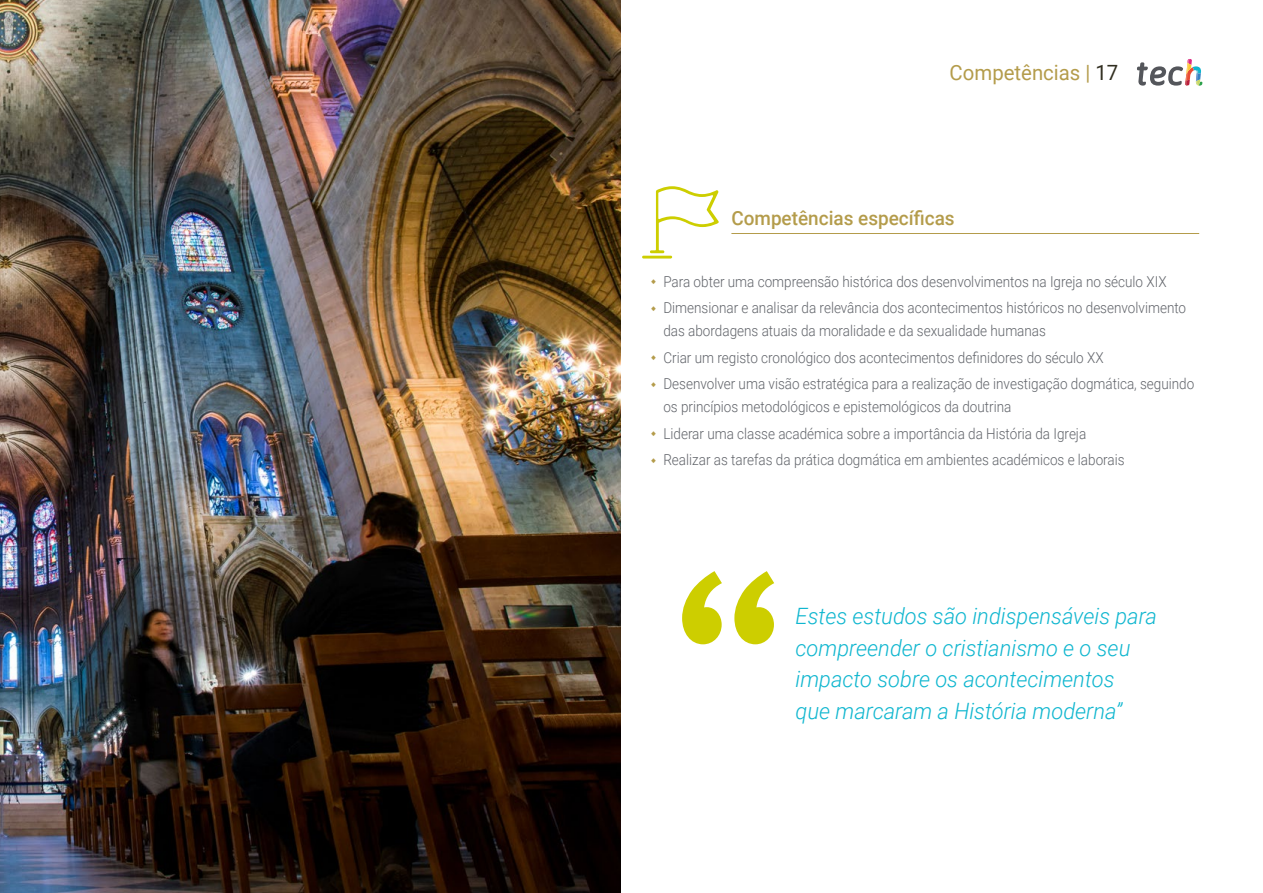
<style>
.page{position:relative;width:1263px;height:893px;background:#fff}
.page>*{position:absolute;margin:0;border:0;box-sizing:border-box;transform-origin:0 0}
.t1{font:italic 300 22.5px/31.5px "Roboto";color:#0fb6cf}
.t2{font:21px "Roboto";color:#b49c4b}
.t3{font:500 19.5px "Roboto";color:#b49c4b}
.t4{font:300 15px/26.7px "Roboto";color:#61646a;scale:.9 1}
.s1{color:#312e20}
</style>
<div class="page">
<hr style="left:731px;top:233px;width:468px;height:1px;background:#b49c4b">
<hr style="left:642px;top:256px;width:30px;height:3px;background:#cdce00">
<svg style="left:650px;top:186px;width:69px;height:67px"></svg>
<svg style="left:1137px;top:59px;width:65px;height:27px"></svg>
<img style="left:0;top:0;width:621px;height:893px">
<svg style="left:682px;top:571px;width:92px;height:73px"></svg>
<h2 class="t2" style="left:950px;top:57px;width:170px">Competências | <span class="s1">17</span></h2>
<h3 class="t3" style="left:731px;top:205px;width:225px">Competências específicas</h3>
<p class="t4" style="left:663px;top:267px;width:582px">Para obter uma compreensão histórica dos desenvolvimentos na Igreja no século XIX<br>Dimensionar e analisar da relevância dos acontecimentos históricos no desenvolvimento</p>
<p class="t4" style="left:663px;top:317px;width:591px">das abordagens atuais da moralidade e da sexualidade humanas<br>Criar um registo cronológico dos acontecimentos definidores do século XX<br>Desenvolver uma visão estratégica para a realização de investigação dogmática, seguindo</p>
<p class="t4" style="left:663px;top:393px;width:514px">os princípios metodológicos e epistemológicos da doutrina<br>Liderar uma classe académica sobre a importância da História da Igreja<br>Realizar as tarefas da prática dogmática em ambientes académicos e laborais</p>
<h1 class="t1" style="left:795px;top:600px;width:363px">Estes estudos são indispensáveis para compreender o cristianismo e o seu impacto sobre os acontecimentos<br>que marcaram a História moderna”</h1>
</div>
